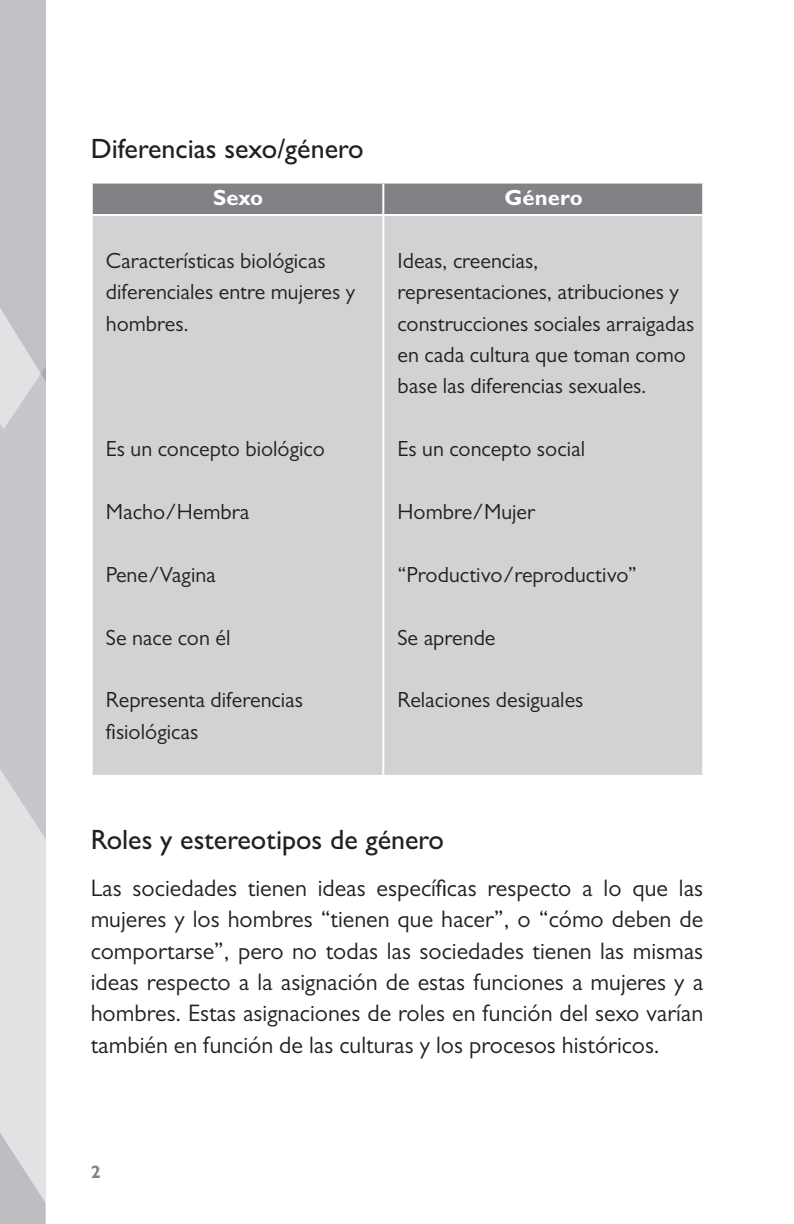
<style>
.page{position:relative;width:794px;height:1224px;background:#fff}
.page>*{position:absolute;margin:0;border:0;box-sizing:border-box;transform-origin:0 0}
.subtitulo{font:500 28px "Gill Sans MT Pro";color:#231f20}
.Texto{font:24px/31.4px "Gill Sans MT Pro";color:#231f20;text-align:justify}
.Texto-2{font:22px/31.4px "Gill Sans MT Pro";color:#231f20}
.Texto-3{font:700 22px "Gill Sans MT Pro";letter-spacing:-.005em;color:#fff}
.Titulo{font:700 18px "Gill Sans MT Pro";color:#808285}
</style>
<div class="page">
<svg style="left:0;top:0;width:45px;height:1224px;background:#ccced0"></svg>
<div style="left:93px;top:184px;width:609px;height:30px;background:#808285"></div>
<div style="left:93px;top:216px;width:609px;height:559px;background:#d1d2d4"></div>
<hr style="left:382px;top:184px;width:2px;height:30px;background:#fff">
<hr style="left:382px;top:216px;width:2px;height:559px;background:#fff">
<p class="subtitulo" style="left:91px;top:132px;width:274px">Diferencias sexo/género</p>
<p class="Texto-3" style="left:213px;top:184px;width:51px">Sexo</p>
<p class="Texto-3" style="left:505px;top:184px;width:79px">Género</p>
<p class="Texto-2" style="left:106px;top:244px;width:251px">Características biológicas diferenciales entre mujeres y hombres.</p>
<p class="Texto-2" style="left:397px;top:244px;width:298px">Ideas, creencias, representaciones, atribuciones y construcciones sociales arraigadas en cada cultura que toman como base las diferencias sexuales.</p>
<p class="Texto-2" style="left:106px;top:433px;width:220px">Es un concepto biológico</p>
<p class="Texto-2" style="left:397px;top:433px;width:189px">Es un concepto social</p>
<p class="Texto-2" style="left:106px;top:496px;width:145px">Macho/Hembra</p>
<p class="Texto-2" style="left:397px;top:496px;width:139px">Hombre/Mujer</p>
<p class="Texto-2" style="left:106px;top:558px;width:111px">Pene/Vagina</p>
<p class="Texto-2" style="left:397px;top:558px;width:241px">“Productivo/reproductivo”</p>
<p class="Texto-2" style="left:106px;top:621px;width:126px">Se nace con él</p>
<p class="Texto-2" style="left:397px;top:621px;width:100px">Se aprende</p>
<p class="Texto-2" style="left:106px;top:684px;width:199px">Representa diferencias fisiológicas</p>
<p class="Texto-2" style="left:397px;top:684px;width:187px">Relaciones desiguales</p>
<p class="subtitulo" style="left:91px;top:823px;width:355px">Roles y estereotipos de género</p>
<p class="Texto" style="left:91px;top:872px;width:614px">Las sociedades tienen ideas específicas respecto a lo que las mujeres y los hombres “tienen que hacer”, o “cómo deben de comportarse”, pero no todas las sociedades tienen las mismas ideas respecto a la asignación de estas funciones a mujeres y a hombres. Estas asignaciones de roles en función del sexo varían también en función de las culturas y los procesos históricos.</p>
<p class="Titulo" style="left:91px;top:1161px;width:11px">2</p>
</div>
